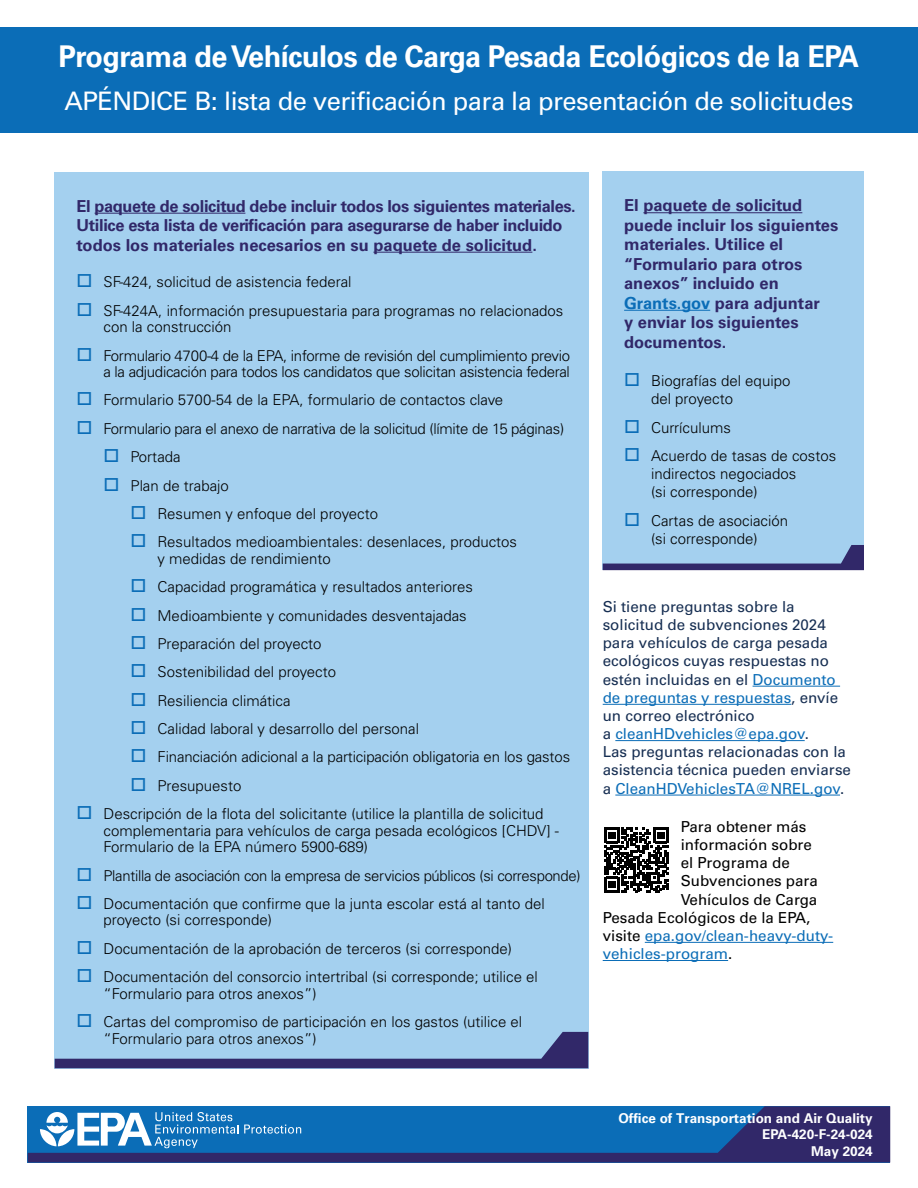
<style>
.page{position:relative;width:918px;height:1188px;background:#fff}
.page>*{position:absolute;margin:0;border:0;box-sizing:border-box;transform-origin:0 0}
.t1{font:700 30px "Univers LT Std";letter-spacing:-.02em;color:#fff;scale:.96 1}
.t2{font:25.5px "Univers LT Std";letter-spacing:-.02em;color:#fff}
.t3{font:700 16.5px/19.5px "Univers LT Std";letter-spacing:-.02em;color:#312869}
.t4{font:700 16.5px/19.5px "Univers LT Std";color:#312869}
.t5{font:15.15px/18.1px "Univers LT Std";color:#162e52}
.t6{font:15.15px/18.1px "Univers LT Std";color:#000101}
.t7{font:15.15px/18.1px "Univers LT Std";color:#0b6db7}
.t8{font:300 15px/16.5px "Univers LT Std";color:#000}
.t9{font:300 15px/16.5px "Univers LT Std";letter-spacing:-.02em;color:#000}
.t10{font:700 13.5px/16.4px "Univers LT Std";color:#fff;text-align:right}
.s1{color:#0b6db7}
.s2{color:#000101}
</style>
<div class="page">
<div style="left:603px;top:172px;width:261px;height:398px;background:#a4d0ef"></div>
<div style="left:54px;top:172px;width:534px;height:897px;background:#a4d0ef"></div>
<hr style="left:95px;top:213px;width:150px;height:1px;background:#312869">
<hr style="left:373px;top:252px;width:159px;height:1px;background:#312869">
<hr style="left:643px;top:212px;width:159px;height:1px;background:#312869">
<hr style="left:624px;top:310px;width:86px;height:1px;background:#0b6db7">
<hr style="left:753px;top:686px;width:87px;height:1px;background:#0b6db7">
<hr style="left:603px;top:704px;width:188px;height:1px;background:#0b6db7">
<hr style="left:615px;top:740px;width:190px;height:1px;background:#0b6db7">
<hr style="left:615px;top:795px;width:225px;height:1px;background:#0b6db7">
<hr style="left:645px;top:942px;width:188px;height:1px;background:#0b6db7">
<hr style="left:603px;top:960px;width:125px;height:1px;background:#0b6db7">
<div style="left:0;top:27px;width:918px;height:106px;background:#0b6db7"></div>
<svg style="left:603px;top:545px;width:261px;height:25px"></svg>
<svg style="left:604px;top:828px;width:65px;height:64px"></svg>
<svg style="left:28px;top:1106px;width:862px;height:56px;background:#19539a"></svg>
<svg style="left:244px;top:1125px;width:57px;height:9px"></svg>
<svg style="left:40px;top:1112px;width:198px;height:36px"></svg>
<svg style="left:55px;top:1031px;width:533px;height:37px"></svg>
<p class="t1" style="left:59px;top:39px;width:836px">Programa de Vehículos de Carga Pesada Ecológicos de la EPA</p>
<p class="t2" style="left:64px;top:85px;width:791px">APÉNDICE B: lista de verifcación para la presentación de solicitudes</p>
<h4 class="t3" style="left:77px;top:196px;width:501px">El paquete de solicitud debe incluir todos los siguientes materiales.<br>Utilice esta lista de verifcación para asegurarse de haber incluido todos los materiales necesarios en su paquete de solicitud.</h4>
<p class="t8" style="left:104px;top:274px;width:250px">SF-424, solicitud de asistencia federal</p>
<p class="t8" style="left:104px;top:302px;width:461px">SF-424A, información presupuestaria para programas no relacionados con la construcción</p>
<p class="t9" style="left:104px;top:347px;width:468px">Formulario 4700-4 de la EPA, informe de revisión del cumplimiento previo a la adjudicación para todos los candidatos que solicitan asistencia federal</p>
<p class="t8" style="left:104px;top:392px;width:401px">Formulario 5700-54 de la EPA, formulario de contactos clave</p>
<p class="t9" style="left:104px;top:420px;width:462px">Formulario para el anexo de narrativa de la solicitud (límite de 15 páginas)</p>
<p class="t8" style="left:131px;top:449px;width:52px">Portada</p>
<p class="t8" style="left:131px;top:477px;width:100px">Plan de trabajo</p>
<p class="t8" style="left:158px;top:505px;width:222px">Resumen y enfoque del proyecto</p>
<p class="t8" style="left:158px;top:534px;width:361px">Resultados medioambientales: desenlaces, productos y medidas de rendimiento</p>
<p class="t8" style="left:158px;top:579px;width:317px">Capacidad programática y resultados anteriores</p>
<p class="t8" style="left:158px;top:607px;width:311px">Medioambiente y comunidades desventajadas</p>
<p class="t8" style="left:158px;top:635px;width:166px">Preparación del proyecto</p>
<p class="t8" style="left:158px;top:664px;width:180px">Sostenibilidad del proyecto</p>
<p class="t8" style="left:158px;top:692px;width:135px">Resiliencia climática</p>
<p class="t8" style="left:158px;top:721px;width:263px">Calidad laboral y desarrollo del personal</p>
<p class="t8" style="left:158px;top:749px;width:414px">Financiación adicional a la participación obligatoria en los gastos</p>
<p class="t8" style="left:158px;top:777px;width:85px">Presupuesto</p>
<p class="t8" style="left:104px;top:806px;width:457px">Descripción de la fota del solicitante (utilice la plantilla de solicitud complementaria para vehículos de carga pesada ecológicos [CHDV] -<br>Formulario de la EPA número 5900-689)</p>
<p class="t9" style="left:104px;top:867px;width:479px">Plantilla de asociación con la empresa de servicios públicos (si corresponde)</p>
<p class="t8" style="left:104px;top:895px;width:443px">Documentación que confrme que la junta escolar está al tanto del proyecto (si corresponde)</p>
<p class="t8" style="left:104px;top:940px;width:410px">Documentación de la aprobación de terceros (si corresponde)</p>
<p class="t8" style="left:104px;top:969px;width:436px">Documentación del consorcio intertribal (si corresponde; utilice el “Formulario para otros anexos”)</p>
<p class="t8" style="left:104px;top:1014px;width:420px">Cartas del compromiso de participación en los gastos (utilice el “Formulario para otros anexos”)</p>
<h4 class="t4" style="left:624px;top:196px;width:216px">El paquete de solicitud puede incluir los siguientes materiales. Utilice el “Formulario para otros anexos” incluido en<br><span class="s1">Grants.gov</span> para adjuntar<br>y enviar los siguientes documentos.</h4>
<p class="t8" style="left:651px;top:372px;width:141px;line-height:18px">Biografías del equipo del proyecto</p>
<p class="t8" style="left:651px;top:419px;width:81px">Currículums</p>
<p class="t8" style="left:651px;top:447px;width:187px;line-height:18px">Acuerdo de tasas de costos indirectos negociados<br>(si corresponde)</p>
<p class="t8" style="left:651px;top:512px;width:138px;line-height:18px">Cartas de asociación (si corresponde)</p>
<p class="t5" style="left:603px;top:598px;width:250px">Si tiene preguntas sobre la solicitud de subvenciones 2024 para vehículos de carga pesada ecológicos cuyas respuestas no estén incluidas en el <span class="s1">Documento de preguntas y respuestas</span>, envíe un correo electrónico<br>a <span class="s1">cleanHDvehicles@epa.gov</span>.<br>Las preguntas relacionadas con la asistencia técnica pueden enviarse a <span class="s1">CleanHDVehiclesTA@NREL.gov</span>.</p>
<p class="t6" style="left:681px;top:818px;width:139px">Para obtener más información sobre el Programa de<br>Subvenciones para<br>Vehículos de Carga</p>
<p class="t7" style="left:603px;top:908px;width:232px"><span class="s2">Pesada Ecológicos de la EPA, visite</span> epa.gov/clean-heavy-duty&shy;vehicles-program<span class="s2">.</span></p>
<p class="t10" style="left:618px;top:1110px;width:256px">Office of Transportation and Air Quality<br>EPA-420-F-24-024<br>May 2024</p>
</div>
